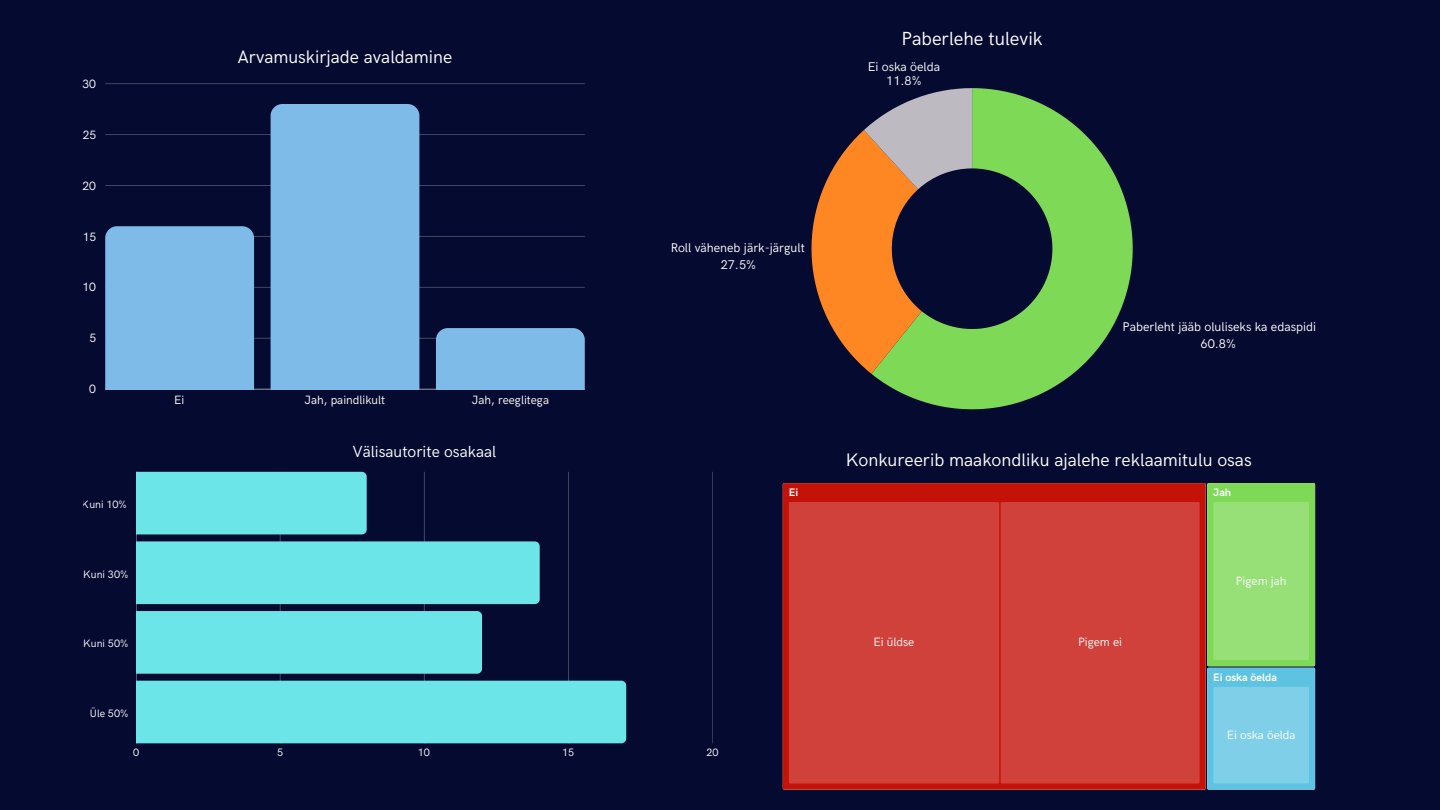
<style>
.page{position:relative;width:1440px;height:810px;background:#050a30}
.page>*{position:absolute;margin:0;border:0;box-sizing:border-box;transform-origin:0 0}
.t1{font:19px "HK Grotesk";color:#fff}
.t2{font:18.2px "HK Grotesk";color:#fff}
.t3{font:18.1px "HK Grotesk";color:#fff}
.t4{font:16.1px "HK Grotesk";color:#fff}
.t5{font:12.7px/16.6px "HK Grotesk";color:#fff;text-align:center}
.t6{font:12.1px "HK Grotesk";color:#fff}
.t7{font:700 10.9px "HK Grotesk";color:#fff}
.t8{font:10.7px "HK Grotesk";color:#fff}
</style>
<div class="page">
<hr style="left:105px;top:389px;width:480px;height:1px;background:#fff;opacity:.6">
<hr style="left:105px;top:338px;width:480px;height:1px;background:#353957">
<hr style="left:105px;top:287px;width:480px;height:1px;background:#393d5b">
<hr style="left:105px;top:236px;width:480px;height:1px;background:#3e425f">
<hr style="left:105px;top:185px;width:480px;height:1px;background:#434763">
<hr style="left:105px;top:134px;width:480px;height:1px;background:#3e425f">
<hr style="left:105px;top:84px;width:480px;height:1px;background:#0d1237">
<div style="left:105px;top:226px;width:149px;height:163px;background:#7fbbe9"></div>
<div style="left:271px;top:104px;width:148px;height:285px;background:#7fbbe9"></div>
<div style="left:436px;top:328px;width:149px;height:61px;background:#7fbbe9"></div>
<hr style="left:136px;top:472px;width:1px;height:271px;background:#fff;opacity:.6">
<hr style="left:280px;top:472px;width:1px;height:271px;background:#fff;opacity:.25">
<hr style="left:424px;top:472px;width:1px;height:271px;background:#3b3f5d">
<hr style="left:568px;top:472px;width:1px;height:271px;background:#3f4360">
<div style="left:136px;top:472px;width:231px;height:62px;background:#6ce5e8"></div>
<div style="left:136px;top:541px;width:404px;height:63px;background:#6ce5e8"></div>
<div style="left:136px;top:611px;width:346px;height:63px;background:#6ce5e8"></div>
<div style="left:136px;top:681px;width:490px;height:62px;background:#6ce5e8"></div>
<svg style="left:872px;top:88px;width:261px;height:321px;fill:#7ed957"></svg>
<svg style="left:812px;top:88px;width:160px;height:286px"></svg>
<svg style="left:783px;top:483px;width:423px;height:307px;background:#c3150d"></svg>
<div style="left:789px;top:502px;width:210px;height:282px;background:#cf413a"></div>
<div style="left:1001px;top:502px;width:199px;height:282px;background:#cf413a"></div>
<svg style="left:1207px;top:483px;width:108px;height:307px;background:#86d59f"></svg>
<p class="t6" style="left:82px;top:77px;width:15px">30</p>
<p class="t6" style="left:83px;top:128px;width:15px">25</p>
<p class="t6" style="left:82px;top:179px;width:15px">20</p>
<p class="t6" style="left:83px;top:230px;width:15px">15</p>
<p class="t6" style="left:82px;top:281px;width:15px">10</p>
<p class="t6" style="left:90px;top:332px;width:8px">5</p>
<p class="t6" style="left:89px;top:382px;width:8px">0</p>
<p class="t8" style="left:82px;top:498px;width:47px">Kuni 10%</p>
<p class="t8" style="left:83px;top:568px;width:47px">Kuni 30%</p>
<p class="t8" style="left:83px;top:638px;width:47px">Kuni 50%</p>
<p class="t8" style="left:90px;top:707px;width:40px">Üle 50%</p>
<h3 class="t3" style="left:237px;top:46px;width:216px">Arvamuskirjade avaldamine</h3>
<p class="t6" style="left:174px;top:393px;width:12px">Ei</p>
<p class="t6" style="left:305px;top:393px;width:82px">Jah, paindlikult</p>
<p class="t6" style="left:472px;top:393px;width:79px">Jah, reeglitega</p>
<p class="t4" style="left:352px;top:442px;width:145px">Välisautorite osakaal</p>
<h1 class="t1" style="left:901px;top:27px;width:143px">Paberlehe tulevik</h1>
<p class="t5" style="left:868px;top:60px;width:74px;line-height:13.8px">Ei oska öelda<br>11.8%</p>
<p class="t5" style="left:670px;top:240px;width:136px">Roll väheneb järk-järgult<br>27.5%</p>
<p class="t5" style="left:1123px;top:319px;width:195px">Paberleht jääb oluliseks ka edaspidi<br>60.8%</p>
<h2 class="t2" style="left:846px;top:450px;width:408px">Konkureerib maakondliku ajalehe reklaamitulu osas</h2>
<p class="t7" style="left:789px;top:486px;width:11px">Ei</p>
<p class="t7" style="left:1213px;top:486px;width:19px">Jah</p>
<p class="t6" style="left:873px;top:635px;width:42px">Ei üldse</p>
<p class="t6" style="left:1078px;top:635px;width:46px">Pigem ei</p>
<p class="t6" style="left:1236px;top:574px;width:52px">Pigem jah</p>
<p class="t7" style="left:1213px;top:671px;width:65px">Ei oska öelda</p>
<p class="t6" style="left:1227px;top:728px;width:70px">Ei oska öelda</p>
<p class="t8" style="left:133px;top:746px;width:8px">0</p>
<p class="t8" style="left:277px;top:746px;width:8px">5</p>
<p class="t8" style="left:418px;top:746px;width:14px">10</p>
<p class="t8" style="left:562px;top:746px;width:14px">15</p>
<p class="t8" style="left:707px;top:746px;width:14px">20</p>
</div>
